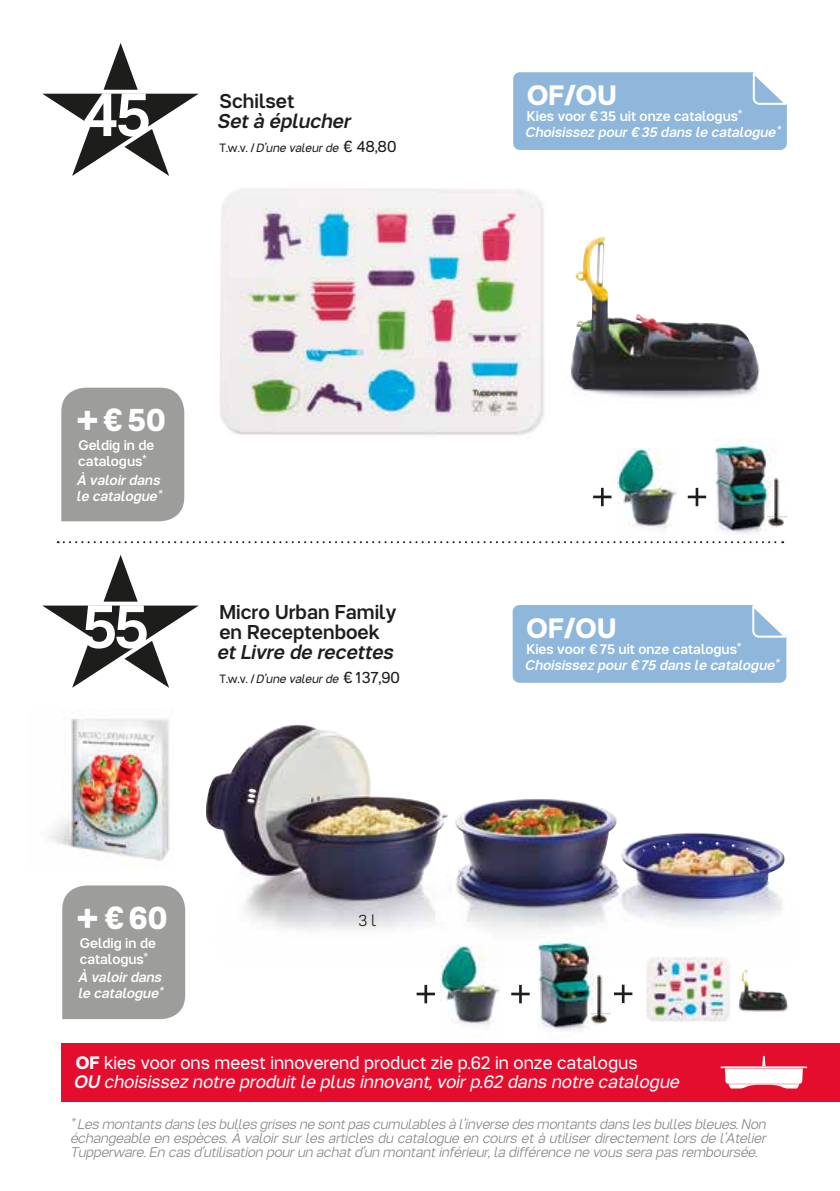
<style>
.page{position:relative;width:840px;height:1191px;background:#fff}
.page>*{position:absolute;margin:0;border:0;box-sizing:border-box;transform-origin:0 0}
.t1{font:500 61.8px "Tupper PRO";color:#fff}
.t2{font:500 46px "Tupper PRO";color:#fff}
.t3{font:700 32px "Tupper PRO";color:#fff}
.t4{font:700 28px "Tupper PRO";letter-spacing:.01em;color:#fff}
.t5{font:500 20px/20px "Tupper PRO";color:#1d1d1b}
.t6{font:500 20px "Tupper PR Oitalic";color:#1d1d1b}
.t7{font:18px "Tupper PR Oitalic";color:#fff}
.t8{font:18px "Tupper PRO";color:#fff}
.t9{font:300 16px "Tupper PRO";color:#1d1d1b}
.t10{font:300 14px/14px "Tupper PR Oitalic";letter-spacing:-.005em;color:#878787;text-align:justify}
.t11{font:500 14px/16px "Tupper PR Oitalic";color:#fff}
.t12{font:500 14px/16px "Tupper PRO";color:#fff}
.t13{font:12px "Tupper PR Oitalic";color:#1d1d1b}
.s1{font-family:"Tupper PRO"}
.s2{font-family:"Tupper PRO";font-size:16px}
.s3{font-weight:700}
.s4{font-weight:500}
</style>
<div class="page">
<img style="left:206px;top:725px;width:579px;height:205px">
<img style="left:48px;top:718px;width:122px;height:144px">
<img style="left:617px;top:448px;width:60px;height:80px">
<svg style="left:593px;top:488px;width:18px;height:18px"></svg>
<svg style="left:687px;top:488px;width:18px;height:18px"></svg>
<img style="left:715px;top:438px;width:56px;height:106px">
<img style="left:766px;top:477px;width:20px;height:57px">
<img style="left:440px;top:945px;width:60px;height:80px">
<svg style="left:416px;top:985px;width:19px;height:18px"></svg>
<svg style="left:511px;top:985px;width:18px;height:18px"></svg>
<img style="left:538px;top:935px;width:56px;height:96px">
<img style="left:590px;top:974px;width:20px;height:56px">
<img style="left:646px;top:957px;width:84px;height:65px">
<img style="left:738px;top:969px;width:50px;height:43px">
<svg style="left:614px;top:984px;width:18px;height:19px"></svg>
<svg style="left:42px;top:555px;width:157px;height:133px"></svg>
<svg style="left:42px;top:43px;width:157px;height:133px"></svg>
<div style="left:513px;top:72px;width:274px;height:78px;background:#8eb7db"></div>
<div style="left:512px;top:605px;width:275px;height:78px;background:#8eb7db"></div>
<div style="left:62px;top:885px;width:123px;height:134px;background:#9d9d9c"></div>
<div style="left:61px;top:388px;width:123px;height:133px;background:#9d9d9c"></div>
<svg style="left:58px;top:541px;width:724px;height:2px"></svg>
<img style="left:220px;top:188px;width:324px;height:247px">
<img style="left:570px;top:236px;width:190px;height:162px">
<div style="left:62px;top:1043px;width:777px;height:58px;background:#e40d2e"></div>
<svg style="left:720px;top:1055px;width:86px;height:33px"></svg>
<h1 class="t1" style="left:83px;top:65px;width:70px">45</h1>
<h3 class="t4" style="left:527px;top:73px;width:91px">OF/OU</h3>
<h3 class="t5" style="left:219px;top:90px;width:76px">Schilset</h3>
<h3 class="t6" style="left:219px;top:105px;width:135px">Set à éplucher</h3>
<p class="t13" style="left:219px;top:138px;width:178px"><span class="s1">T.w.v. /</span> D’une valeur de <span class="s2">€ 48,80</span></p>
<p class="t12" style="left:526px;top:107px;width:217px">Kies voor €35 uit onze catalogus*</p>
<p class="t11" style="left:526px;top:123px;width:256px">Choisissez pour €35 dans le catalogue<span class="s1">*</span></p>
<h3 class="t3" style="left:102px;top:394px;width:65px">€50</h3>
<p class="t12" style="left:78px;top:436px;width:78px">Geldig in de catalogus*</p>
<p class="t11" style="left:78px;top:471px;width:86px">À valoir dans le catalogue*</p>
<h2 class="t2" style="left:77px;top:381px;width:22px">+</h2>
<h1 class="t1" style="left:82px;top:576px;width:69px">55</h1>
<h3 class="t5" style="left:219px;top:601px;width:178px">Micro Urban Family en Receptenboek</h3>
<h3 class="t6" style="left:219px;top:636px;width:178px">et Livre de recettes</h3>
<p class="t13" style="left:219px;top:669px;width:182px"><span class="s1">T.w.v. /</span> D’une valeur de <span class="s2">€137,90</span></p>
<h3 class="t3" style="left:104px;top:891px;width:65px">€60</h3>
<p class="t12" style="left:80px;top:933px;width:78px">Geldig in de catalogus*</p>
<p class="t11" style="left:80px;top:968px;width:86px">À valoir dans le catalogue*</p>
<h2 class="t2" style="left:77px;top:879px;width:22px">+</h2>
<p class="t9" style="left:358px;top:907px;width:19px">3 l</p>
<h3 class="t4" style="left:526px;top:605px;width:91px">OF/OU</h3>
<p class="t12" style="left:526px;top:640px;width:216px">Kies voor €75 uit onze catalogus*</p>
<p class="t11" style="left:526px;top:656px;width:255px">Choisissez pour €75 dans le catalogue*</p>
<p class="t8" style="left:76px;top:1047px;width:563px"><span class="s3">OF</span> kies voor ons meest innoverend product zie p.62 in onze catalogus</p>
<p class="t7" style="left:76px;top:1067px;width:607px"><span class="s4">OU</span> choisissez notre produit le plus innovant, voir p.62 dans notre catalogue</p>
<p class="t10" style="left:72px;top:1115px;width:696px">* Les montants dans les bulles grises ne sont pas cumulables à l’inverse des montants dans les bulles bleues. Non échangeable en espèces. À valoir sur les articles du catalogue en cours et à utiliser directement lors de l’Atelier Tupperware. En cas d’utilisation pour un achat d’un montant inférieur, la différence ne vous sera pas remboursée.</p>
</div>
